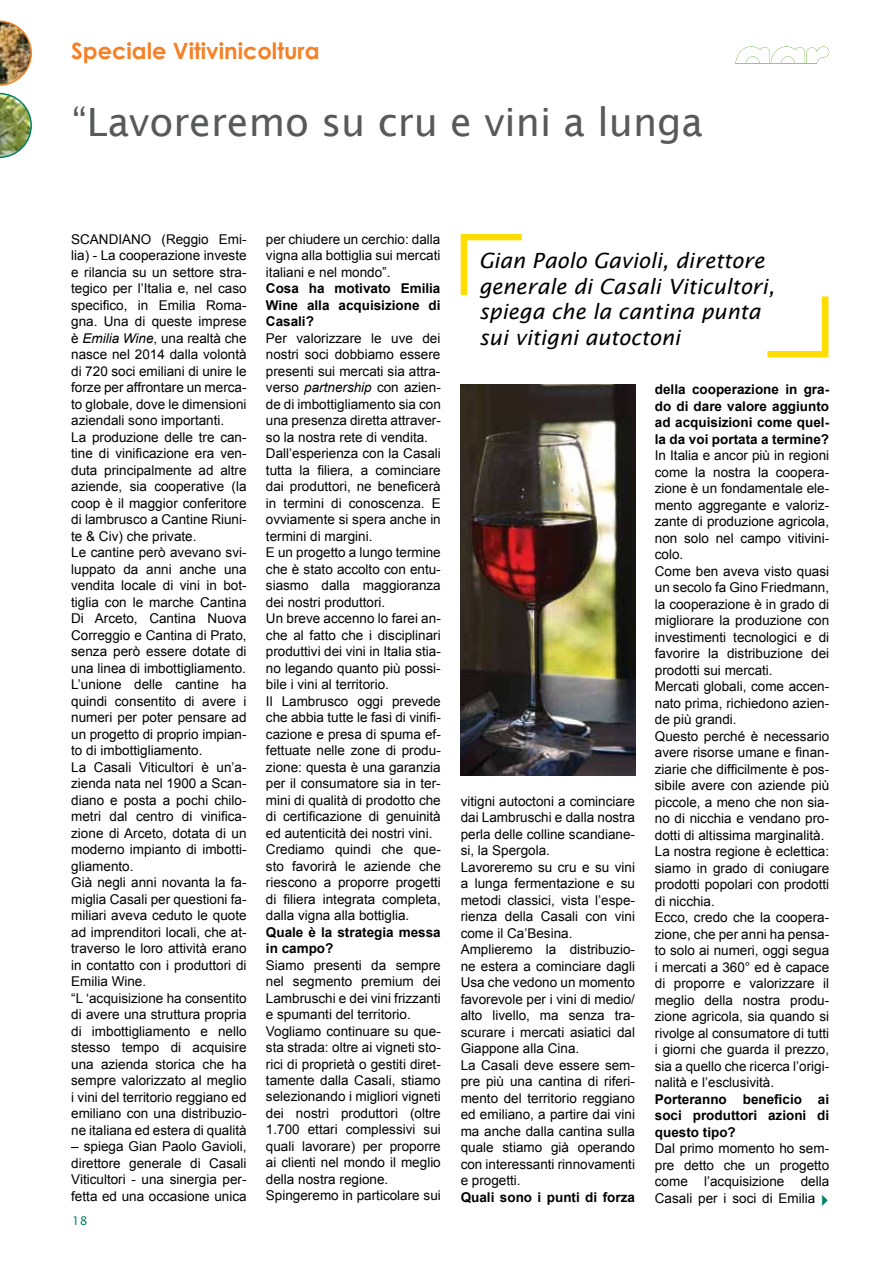
<style>
.page{position:relative;width:893px;height:1263px;background:#fff}
.page>*{position:absolute;margin:0;border:0;box-sizing:border-box;transform-origin:0 0}
.t1{font:39px "Lucida Sans";color:#58595b}
.t2{font:700 22.5px "Century Gothic";color:#f58025}
.t3{font:italic 21px/25.5px "Lucida Sans";color:#000}
.t4{font:13.5px/16.5px "Arial";color:#000}
.t5{font:700 13.5px/16.5px "Arial";color:#000;text-align:justify}
.t6{font:12px "Lucida Sans";color:#008265}
.s1{font-style:italic}
</style>
<div class="page">
<svg style="left:736px;top:46px;width:93px;height:17px"></svg>
<hr style="left:736px;top:63px;width:81px;height:1px;background:#faa61a">
<img style="left:0;top:21px;width:32px;height:65px">
<svg style="left:0;top:93px;width:32px;height:65px"></svg>
<svg style="left:461px;top:234px;width:61px;height:61px"></svg>
<svg style="left:767px;top:296px;width:61px;height:61px"></svg>
<img style="left:461px;top:385px;width:174px;height:391px">
<h2 class="t2" style="left:71px;top:34px;width:250px">Speciale Vitivinicoltura</h2>
<h1 class="t1" style="left:72px;top:100px;width:632px">“Lavoreremo su cru e vini a lunga</h1>
<p class="t4" style="left:71px;top:231px;width:177px">SCANDIANO (Reggio Emi&shy;lia) - La cooperazione investe e rilancia su un settore stra&shy;tegico per l’Italia e, nel caso specifico, in Emilia Roma&shy;gna. Una di queste imprese è <span class="s1">Emilia Wine</span>, una realtà che nasce nel 2014 dalla volontà di 720 soci emiliani di unire le forze per affrontare un merca&shy;to globale, dove le dimensioni aziendali sono importanti.<br>La produzione delle tre can&shy;tine di vinificazione era ven&shy;duta principalmente ad altre aziende, sia cooperative (la coop è il maggior conferitore di lambrusco a Cantine Riuni&shy;te &amp; Civ) che private.<br>Le cantine però avevano svi&shy;luppato da anni anche una vendita locale di vini in bot&shy;tiglia con le marche Cantina<br>Di Arceto, Cantina Nuova<br>Correggio e Cantina di Prato, senza però essere dotate di una linea di imbottigliamento.<br>L’unione delle cantine ha quindi consentito di avere i numeri per poter pensare ad un progetto di proprio impian&shy;to di imbottigliamento.<br>La Casali Viticultori è un’a&shy;zienda nata nel 1900 a Scan&shy;diano e posta a pochi chilo&shy;metri dal centro di vinifica&shy;zione di Arceto, dotata di un moderno impianto di imbotti&shy;gliamento.<br>Già negli anni novanta la fa&shy;miglia Casali per questioni fa&shy;miliari aveva ceduto le quote ad imprenditori locali, che at&shy;traverso le loro attività erano in contatto con i produttori di<br>Emilia Wine.<br>“L ‘acquisizione ha consentito di avere una struttura propria di imbottigliamento e nello stesso tempo di acquisire una azienda storica che ha sempre valorizzato al meglio i vini del territorio reggiano ed emiliano con una distribuzio&shy;ne italiana ed estera di qualità</p>
<p class="t4" style="left:71px;top:1138px;width:177px;text-align:justify">– spiega Gian Paolo Gavioli, direttore generale di Casali Viticultori - una sinergia per&shy;fetta ed una occasione unica</p>
<p class="t6" style="left:72px;top:1213px;width:17px">18</p>
<p class="t4" style="left:266px;top:231px;width:176px;text-align:justify">per chiudere un cerchio: dalla vigna alla bottiglia sui mercati italiani e nel mondo”.</p>
<p class="t5" style="left:266px;top:280px;width:176px">Cosa ha motivato Emilia Wine alla acquisizione di Casali?</p>
<p class="t4" style="left:266px;top:330px;width:176px">Per valorizzare le uve dei nostri soci dobbiamo essere presenti sui mercati sia attra&shy;verso <span class="s1">partnership</span> con azien&shy;de di imbottigliamento sia con una presenza diretta attraver&shy;so la nostra rete di vendita.<br>Dall’esperienza con la Casali tutta la filiera, a cominciare dai produttori, ne beneficerà in termini di conoscenza. E ovviamente si spera anche in termini di margini.<br>E un progetto a lungo termine che è stato accolto con entu&shy;siasmo dalla maggioranza dei nostri produttori.<br>Un breve accenno lo farei an&shy;che al fatto che i disciplinari produttivi dei vini in Italia stia&shy;no legando quanto più possi&shy;bile i vini al territorio.<br>Il Lambrusco oggi prevede che abbia tutte le fasi di vinifi&shy;cazione e presa di spuma ef&shy;fettuate nelle zone di produ&shy;zione: questa è una garanzia per il consumatore sia in ter&shy;mini di qualità di prodotto che di certificazione di genuinità ed autenticità dei nostri vini.<br>Crediamo quindi che que&shy;sto favorirà le aziende che riescono a proporre progetti di filiera integrata completa, dalla vigna alla bottiglia.</p>
<p class="t5" style="left:266px;top:924px;width:176px">Quale è la strategia messa in campo?</p>
<p class="t4" style="left:266px;top:957px;width:176px">Siamo presenti da sempre nel segmento premium dei<br>Lambruschi e dei vini frizzanti e spumanti del territorio.<br>Vogliamo continuare su que&shy;sta strada: oltre ai vigneti sto&shy;rici di proprietà o gestiti diret&shy;tamente dalla Casali, stiamo selezionando i migliori vigneti dei nostri produttori (oltre<br>1.700 ettari complessivi sui quali lavorare) per proporre ai clienti nel mondo il meglio della nostra regione.<br>Spingeremo in particolare sui</p>
<h3 class="t3" style="left:479px;top:248px;width:297px">Gian Paolo Gavioli, direttore generale di Casali Viticultori, spiega che la cantina punta sui vitigni autoctoni</h3>
<p class="t4" style="left:461px;top:793px;width:176px">vitigni autoctoni a cominciare dai Lambruschi e dalla nostra perla delle colline scandiane&shy;si, la Spergola.<br>Lavoreremo su cru e su vini a lunga fermentazione e su metodi classici, vista l’espe&shy;rienza della Casali con vini come il Ca’Besina.<br>Amplieremo la distribuzio&shy;ne estera a cominciare dagli<br>Usa che vedono un momento favorevole per i vini di medio/ alto livello, ma senza tra&shy;scurare i mercati asiatici dal<br>Giappone alla Cina.<br>La Casali deve essere sem&shy;pre più una cantina di riferi&shy;mento del territorio reggiano ed emiliano, a partire dai vini ma anche dalla cantina sulla quale stiamo già operando con interessanti rinnovamenti e progetti.</p>
<p class="t5" style="left:461px;top:1189px;width:176px">Quali sono i punti di forza</p>
<p class="t5" style="left:655px;top:382px;width:176px">della cooperazione in gra&shy;do di dare valore aggiunto ad acquisizioni come quel&shy;la da voi portata a termine?</p>
<p class="t4" style="left:655px;top:447px;width:176px">In Italia e ancor più in regioni come la nostra la coopera&shy;zione è un fondamentale ele&shy;mento aggregante e valoriz&shy;zante di produzione agricola, non solo nel campo vitivini&shy;colo.<br>Come ben aveva visto quasi un secolo fa Gino Friedmann, la cooperazione è in grado di migliorare la produzione con investimenti tecnologici e di favorire la distribuzione dei prodotti sui mercati.<br>Mercati globali, come accen&shy;nato prima, richiedono azien&shy;de più grandi.<br>Questo perché è necessario avere risorse umane e finan&shy;ziarie che difficilmente è pos&shy;sibile avere con aziende più piccole, a meno che non sia&shy;no di nicchia e vendano pro&shy;dotti di altissima marginalità.<br>La nostra regione è eclettica: siamo in grado di coniugare prodotti popolari con prodotti di nicchia.<br>Ecco, credo che la coopera&shy;zione, che per anni ha pensa&shy;to solo ai numeri, oggi segua i mercati a 360° ed è capace di proporre e valorizzare il meglio della nostra produ&shy;zione agricola, sia quando si rivolge al consumatore di tutti i giorni che guarda il prezzo, sia a quello che ricerca l’origi&shy;nalità e l’esclusività.</p>
<p class="t5" style="left:655px;top:1091px;width:176px">Porteranno beneficio ai soci produttori azioni di questo tipo?</p>
<p class="t4" style="left:655px;top:1140px;width:176px;text-align:justify">Dal primo momento ho sem&shy;pre detto che un progetto come l’acquisizione della Casali per i soci di Emilia</p>
</div>
